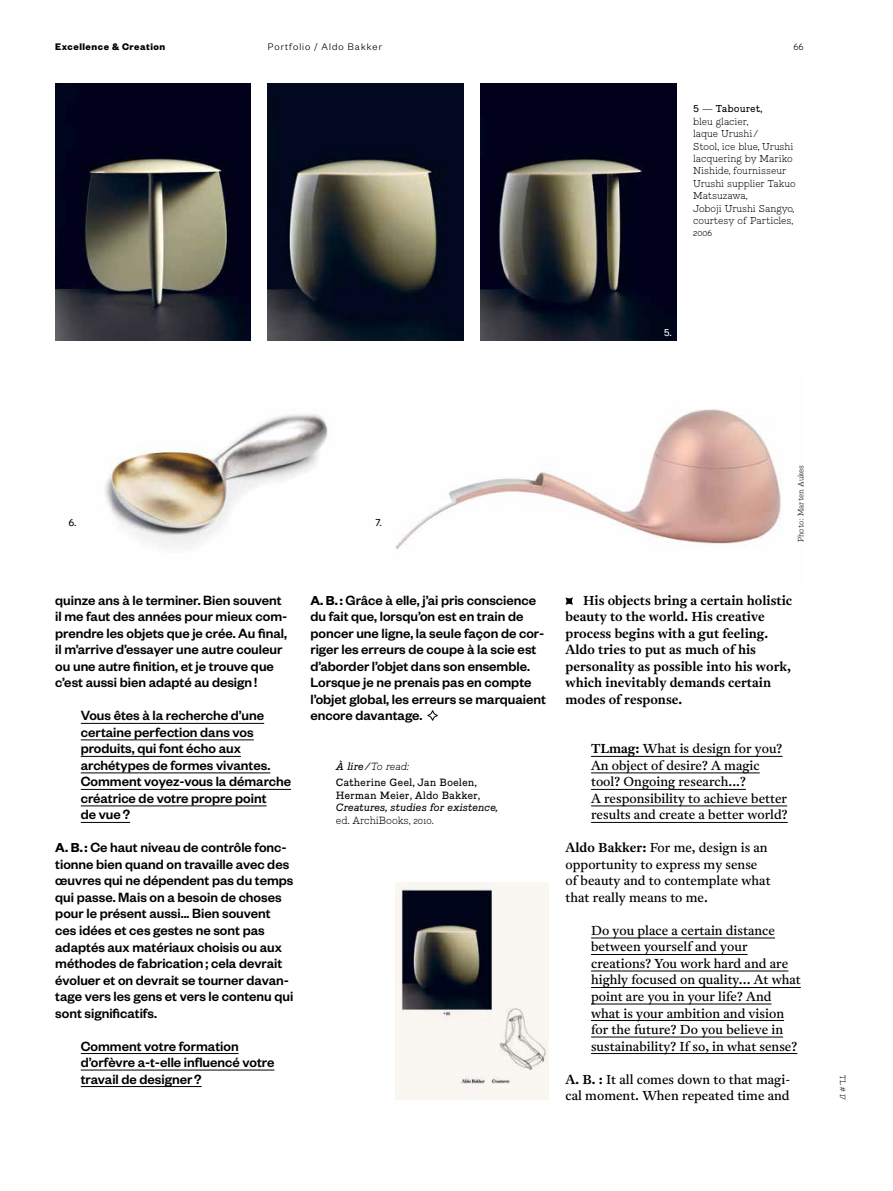
<style>
.page{position:relative;width:893px;height:1191px;background:#fff}
.page>*{position:absolute;margin:0;border:0;box-sizing:border-box;transform-origin:0 0}
.t1{font:500 14.7px/16.5px "Founders Grotesk";color:#000}
.t2{font:12.9px/16.5px "Antwerp";color:#000}
.t3{font:600 12.9px/16.5px "Antwerp";color:#000}
.t4{font:300 10.5px "Founders Grotesk";letter-spacing:.1em;color:#000}
.t5{font:700 10.5px "Founders Grotesk";letter-spacing:.05em;color:#000}
.t6{font:10.2px/16.5px "Piek";color:#000}
.t7{font:italic 10.2px "Piek";color:#000}
.t8{font:300 10.2px "Piek";color:#000}
.t9{font:300 9.75px/12.3px "Piek";color:#000}
.t10{font:9.75px "Piek";color:#000}
.t11{font:9.75px "Piek";color:#fff}
.t12{font:300 9px "Piek";color:#000}
.t13{font:300 7.5px "Piek";color:#000}
.s1{font-weight:400}
.s2{font-weight:600;font-size:14.25px}
.s3{font-style:italic}
.s4{font-weight:300;font-style:italic}
.s5{font-weight:600}
</style>
<div class="page">
<img style="left:395px;top:408px;width:386px;height:141px">
<img style="left:105px;top:414px;width:223px;height:133px">
<hr style="left:81px;top:723px;width:183px;height:1px;background:#000">
<hr style="left:81px;top:739px;width:173px;height:1px;background:#000">
<hr style="left:81px;top:756px;width:160px;height:1px;background:#000">
<hr style="left:81px;top:772px;width:189px;height:1px;background:#000">
<hr style="left:81px;top:789px;width:210px;height:1px;background:#000">
<hr style="left:81px;top:805px;width:186px;height:1px;background:#000">
<hr style="left:81px;top:822px;width:49px;height:1px;background:#000">
<hr style="left:81px;top:1053px;width:158px;height:1px;background:#000">
<hr style="left:81px;top:1069px;width:193px;height:1px;background:#000">
<hr style="left:81px;top:1086px;width:121px;height:1px;background:#000">
<svg style="left:427px;top:710px;width:11px;height:10px"></svg>
<hr style="left:591px;top:756px;width:191px;height:1px;background:#000">
<hr style="left:591px;top:772px;width:169px;height:1px;background:#000">
<hr style="left:591px;top:789px;width:155px;height:1px;background:#000">
<hr style="left:591px;top:805px;width:196px;height:1px;background:#000">
<hr style="left:591px;top:822px;width:197px;height:1px;background:#000">
<hr style="left:591px;top:937px;width:184px;height:1px;background:#000">
<hr style="left:591px;top:954px;width:157px;height:1px;background:#000">
<hr style="left:591px;top:970px;width:197px;height:1px;background:#000">
<hr style="left:591px;top:987px;width:210px;height:1px;background:#000">
<hr style="left:591px;top:1003px;width:180px;height:1px;background:#000">
<hr style="left:591px;top:1020px;width:193px;height:1px;background:#000">
<hr style="left:591px;top:1036px;width:192px;height:1px;background:#000">
<hr style="left:591px;top:1053px;width:206px;height:1px;background:#000">
<svg style="left:566px;top:597px;width:7px;height:8px"></svg>
<img style="left:55px;top:83px;width:196px;height:258px">
<img style="left:395px;top:882px;width:154px;height:218px">
<img style="left:480px;top:83px;width:196px;height:258px">
<img style="left:268px;top:83px;width:195px;height:258px">
<p class="t5" style="left:55px;top:40px;width:112px">Excellence &amp; Creation</p>
<p class="t4" style="left:268px;top:40px;width:116px">Portfolio / Aldo Bakker</p>
<p class="t12" style="left:793px;top:41px;width:12px">66</p>
<p class="t9" style="left:693px;top:103px;width:104px"><span class="s1">5</span> — <span class="s1">Tabouret,<br></span>bleu glacier,<br>laque Urushi /<br>Stool, ice blue, Urushi lacquering by Mariko<br>Nishide, fournisseur<br>Urushi supplier Takuo<br>Matsuzawa,<br>Joboji Urushi Sangyo, courtesy of Particles,<br>2006</p>
<p class="t11" style="left:664px;top:327px;width:10px">5.</p>
<p class="t10" style="left:68px;top:516px;width:10px">6.</p>
<p class="t10" style="left:376px;top:516px;width:8px">7.</p>
<p class="t13" style="left:796px;top:542px;width:79px;rotate:-90deg">Photo: Marten Aukes</p>
<p class="t1" style="left:55px;top:591px;width:234px">quinze ans à le terminer. Bien souvent il me faut des années pour mieux com&shy;prendre les objets que je crée. Au final, il m’arrive d’essayer une autre couleur ou une autre finition, et je trouve que c’est aussi bien adapté au design!</p>
<p class="t1" style="left:81px;top:706px;width:212px">Vous êtes à la recherche d’une certaine perfection dans vos produits, qui font écho aux archétypes de formes vivantes.<br>Comment voyez-vous la démarche créatrice de votre propre point<br>de vue?</p>
<p class="t1" style="left:55px;top:838px;width:240px"><span class="s2">A. B. :</span> Ce haut niveau de contrôle fonc&shy;tionne bien quand on travaille avec des œuvres qui ne dépendent pas du temps qui passe. Mais on a besoin de choses pour le présent aussi... Bien souvent ces idées et ces gestes ne sont pas adaptés aux matériaux choisis ou aux méthodes de fabrication; cela devrait évoluer et on devrait se tourner davan&shy;tage vers les gens et vers le contenu qui sont significatifs.</p>
<p class="t1" style="left:81px;top:1036px;width:195px">Comment votre formation d’orfèvre a-t-elle influencé votre travail de designer?</p>
<p class="t1" style="left:310px;top:591px;width:237px"><span class="s2">A. B. :</span> Grâce à elle, j’ai pris conscience du fait que, lorsqu’on est en train de poncer une ligne, la seule façon de cor&shy;riger les erreurs de coupe à la scie est d’aborder l’objet dans son ensemble.<br>Lorsque je ne prenais pas en compte l’objet global, les erreurs se marquaient encore davantage.</p>
<p class="t6" style="left:336px;top:758px;width:143px"><span class="s3">À lire/</span><span class="s4">To read:<br></span>Catherine Geel, Jan Boelen,</p>
<p class="t6" style="left:336px;top:787px;width:146px">Herman Meier, Aldo Bakker,</p>
<p class="t7" style="left:336px;top:801px;width:164px">Creatures, studies for existence,</p>
<p class="t8" style="left:336px;top:813px;width:99px">ed. ArchiBooks, 2010.</p>
<p class="t3" style="left:566px;top:592px;width:228px;text-indent:17px">His objects bring a certain holistic beauty to the world. His creative process begins with a gut feeling.<br>Aldo tries to put as much of his personality as possible into his work, which inevitably demands certain modes of response.</p>
<p class="t2" style="left:591px;top:740px;width:198px"><span class="s5">TLmag:</span> What is design for you?<br>An object of desire? A magic tool? Ongoing research...?<br>A responsibility to achieve better results and create a better world?</p>
<p class="t2" style="left:566px;top:839px;width:207px"><span class="s5">Aldo Bakker:</span> For me, design is an opportunity to express my sense of beauty and to contemplate what that really means to me.</p>
<p class="t2" style="left:591px;top:922px;width:211px">Do you place a certain distance between yourself and your creations? You work hard and are highly focused on quality... At what point are you in your life? And what is your ambition and vision for the future? Do you believe in sustainability? If so, in what sense?</p>
<p class="t2" style="left:566px;top:1070px;width:226px"><span class="s5">A. B. :</span> It all comes down to that magi&shy;cal moment. When repeated time and</p>
<p class="t13" style="left:847px;top:1075px;width:26px;rotate:90deg">TL # 17</p>
</div>
